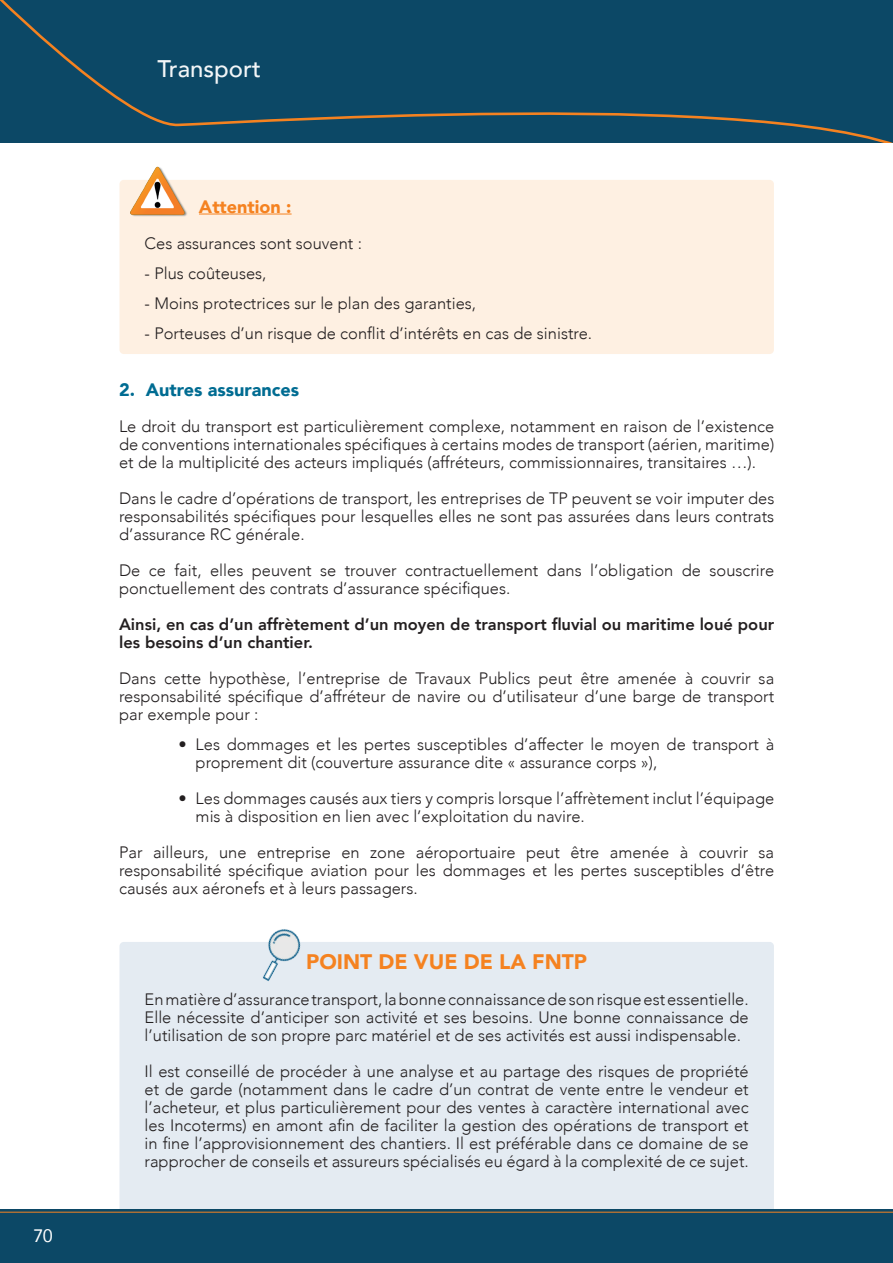
<style>
.page{position:relative;width:893px;height:1263px;background:#fff}
.page>*{position:absolute;margin:0;border:0;box-sizing:border-box;transform-origin:0 0}
.t1{font:500 24px "Avenir";color:#fff}
.t2{font:900 21px "Avenir";color:#f58220}
.t3{font:900 18px "Avenir";color:#006c92}
.t4{font:900 18px "Avenir";color:#f58220}
.t5{font:18px "Avenir";color:#fff}
.t6{font:300 16.5px/18px "Avenir";color:#231f20;text-align:justify}
.t7{font:800 16.5px/18px "Avenir";color:#231f20}
</style>
<div class="page">
<div style="left:0;top:0;width:892px;height:142px;background:#0c4866"></div>
<svg style="left:892px;top:0;width:1px;height:142px"></svg>
<div style="left:0;top:1209px;width:893px;height:54px;background:#0c4866"></div>
<hr style="left:0;top:1212px;width:893px;height:1px;background:#f58220">
<div style="left:119px;top:942px;width:655px;height:267px;background:#e4ebf2"></div>
<div style="left:119px;top:180px;width:655px;height:174px;background:#fef0e2;border-radius:4px"></div>
<hr style="left:199px;top:214px;width:93px;height:1px;background:#f58220">
<img style="left:247px;top:929px;width:62px;height:63px">
<img style="left:131px;top:167px;width:56px;height:49px">
<p class="t5" style="left:33px;top:1221px;width:21px">70</p>
<h1 class="t1" style="left:157px;top:48px;width:105px">Transport</h1>
<p class="t4" style="left:199px;top:191px;width:94px">Attention :</p>
<p class="t6" style="left:145px;top:234px;width:219px">Ces assurances sont souvent :</p>
<p class="t6" style="left:145px;top:264px;width:123px">- Plus coûteuses,</p>
<p class="t6" style="left:145px;top:294px;width:333px">- Moins protectrices sur le plan des garanties,</p>
<p class="t6" style="left:145px;top:324px;width:449px">- Porteuses d’un risque de conflit d’intérêts en cas de sinistre.</p>
<p class="t3" style="left:119px;top:375px;width:181px">2. Autres assurances</p>
<p class="t6" style="left:119px;top:418px;width:657px">Le droit du transport est particulièrement complexe, notamment en raison de l’existence de conventions internationales spécifiques à certains modes de transport (aérien, maritime) et de la multiplicité des acteurs impliqués (affréteurs, commissionnaires, transitaires …).</p>
<p class="t6" style="left:119px;top:490px;width:657px">Dans le cadre d’opérations de transport, les entreprises de TP peuvent se voir imputer des responsabilités spécifiques pour lesquelles elles ne sont pas assurées dans leurs contrats d’assurance RC générale.</p>
<p class="t6" style="left:119px;top:562px;width:657px">De ce fait, elles peuvent se trouver contractuellement dans l’obligation de souscrire ponctuellement des contrats d’assurance spécifiques.</p>
<p class="t7" style="left:119px;top:616px;width:657px">Ainsi, en cas d’un affrètement d’un moyen de transport fluvial ou maritime loué pour les besoins d’un chantier.</p>
<p class="t6" style="left:119px;top:670px;width:657px">Dans cette hypothèse, l’entreprise de Travaux Publics peut être amenée à couvrir sa responsabilité spécifique d’affréteur de navire ou d’utilisateur d’une barge de transport par exemple pour :</p>
<p class="t6" style="left:196px;top:736px;width:580px;text-indent:-17px">• Les dommages et les pertes susceptibles d’affecter le moyen de transport à proprement dit (couverture assurance dite « assurance corps »),</p>
<p class="t6" style="left:196px;top:790px;width:580px;text-indent:-17px">• Les dommages causés aux tiers y compris lorsque l’affrètement inclut l’équipage mis à disposition en lien avec l’exploitation du navire.</p>
<p class="t6" style="left:119px;top:844px;width:657px">Par ailleurs, une entreprise en zone aéroportuaire peut être amenée à couvrir sa responsabilité spécifique aviation pour les dommages et les pertes susceptibles d’être causés aux aéronefs et à leurs passagers.</p>
<p class="t2" style="left:306px;top:944px;width:282px">POINT DE VUE DE LA FNTP</p>
<p class="t6" style="left:145px;top:991px;width:606px">En matière d’assurance transport, la bonne connaissance de son risque est essentielle.<br>Elle nécessite d’anticiper son activité et ses besoins. Une bonne connaissance de l’utilisation de son propre parc matériel et de ses activités est aussi indispensable.</p>
<p class="t6" style="left:145px;top:1063px;width:606px">Il est conseillé de procéder à une analyse et au partage des risques de propriété et de garde (notamment dans le cadre d’un contrat de vente entre le vendeur et l’acheteur, et plus particulièrement pour des ventes à caractère international avec les Incoterms) en amont afin de faciliter la gestion des opérations de transport et in fine l’approvisionnement des chantiers. Il est préférable dans ce domaine de se rapprocher de conseils et assureurs spécialisés eu égard à la complexité de ce sujet.</p>
</div>
